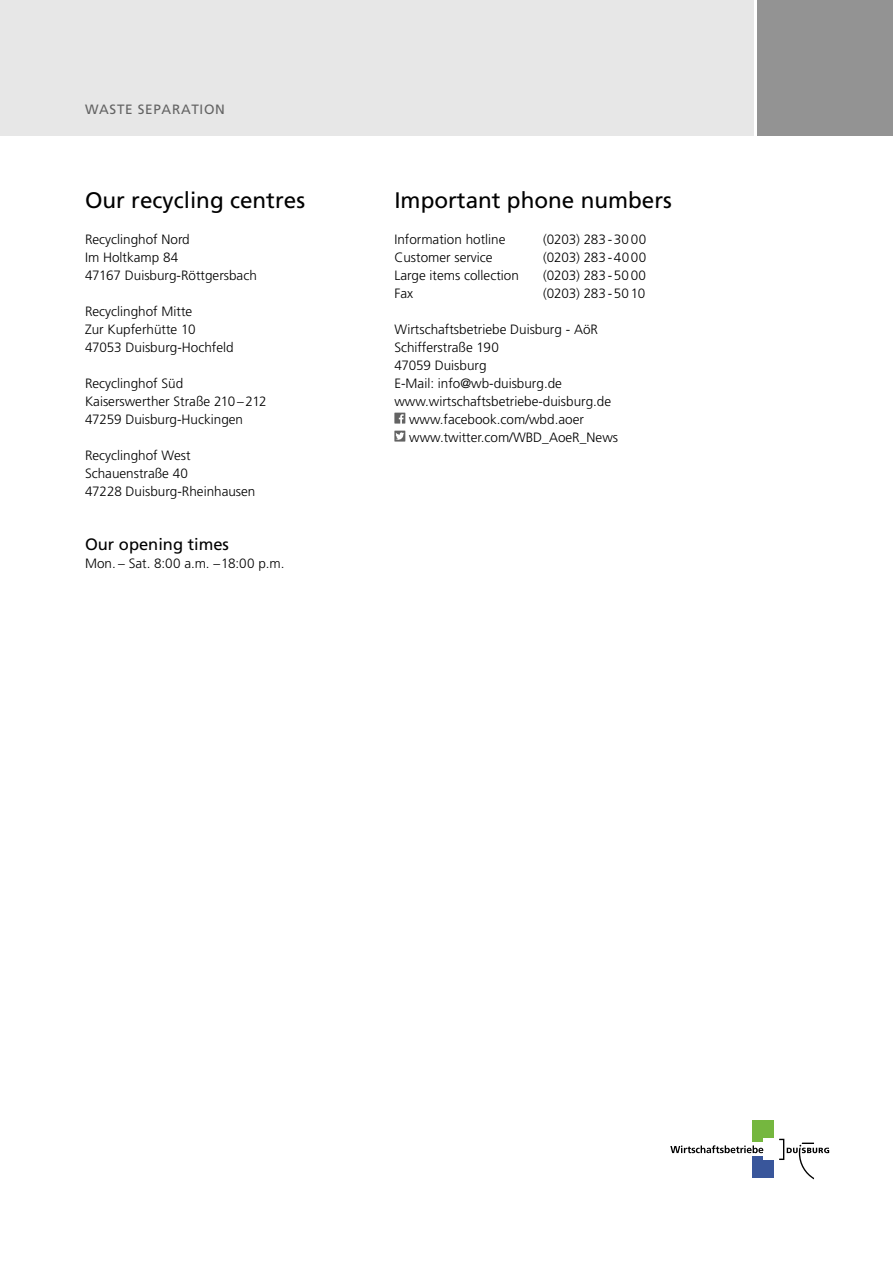
<style>
.page{position:relative;width:893px;height:1263px;background:#fff}
.page>*{position:absolute;margin:0;border:0;box-sizing:border-box;transform-origin:0 0}
.t1{font:22.5px "Frutiger";color:#000}
.t2{font:16.5px "Frutiger";color:#000}
.t3{font:300 13.5px/18px "Frutiger";color:#000}
.t4{font:13.5px "Frutiger";letter-spacing:.05em;color:#636363}
</style>
<div class="page">
<div style="left:0;top:0;width:753px;height:136px;background:#e7e7e7"></div>
<div style="left:757px;top:0;width:136px;height:136px;background:#939393"></div>
<svg style="left:394px;top:413px;width:11px;height:11px"></svg>
<svg style="left:394px;top:431px;width:11px;height:11px"></svg>
<div style="left:752px;top:1121px;width:22px;height:21px;background:#75b73f"></div>
<div style="left:752px;top:1157px;width:22px;height:21px;background:#39569b"></div>
<div style="left:763px;top:1139px;width:21px;height:21px;background:#fff"></div>
<svg style="left:779px;top:1139px;width:50px;height:40px"></svg>
<svg style="left:670px;top:1145px;width:93px;height:8px"></svg>
<p class="t4" style="left:85px;top:102px;width:141px">WASTE SEPARATION</p>
<h1 class="t1" style="left:85px;top:186px;width:222px">Our recycling centres</h1>
<p class="t3" style="left:85px;top:230px;width:173px">Recyclinghof Nord<br>Im Holtkamp 84<br>47167 Duisburg-Röttgersbach</p>
<p class="t3" style="left:85px;top:302px;width:150px">Recyclinghof Mitte<br>Zur Kupferhütte 10<br>47053 Duisburg-Hochfeld</p>
<p class="t3" style="left:85px;top:374px;width:183px">Recyclinghof Süd<br>Kaiserswerther Straße 210–212<br>47259 Duisburg-Huckingen</p>
<p class="t3" style="left:85px;top:446px;width:172px">Recyclinghof West<br>Schauenstraße 40<br>47228 Duisburg-Rheinhausen</p>
<p class="t2" style="left:85px;top:534px;width:145px">Our opening times</p>
<p class="t3" style="left:85px;top:554px;width:201px">Mon. – Sat. 8:00 a.m. –18:00 p.m.</p>
<h1 class="t1" style="left:394px;top:186px;width:279px">Important phone numbers</h1>
<p class="t3" style="left:394px;top:230px;width:113px">Information hotline</p>
<p class="t3" style="left:543px;top:230px;width:104px">(0203) 283-3000</p>
<p class="t3" style="left:394px;top:248px;width:100px">Customer service</p>
<p class="t3" style="left:543px;top:248px;width:105px">(0203) 283-4000</p>
<p class="t3" style="left:394px;top:266px;width:126px">Large items collection</p>
<p class="t3" style="left:543px;top:266px;width:104px">(0203) 283-5000</p>
<p class="t3" style="left:394px;top:284px;width:20px">Fax</p>
<p class="t3" style="left:543px;top:284px;width:103px">(0203) 283-5010</p>
<p class="t3" style="left:394px;top:320px;width:205px">Wirtschaftsbetriebe Duisburg - AöR</p>
<p class="t3" style="left:394px;top:338px;width:106px">Schifferstraße 190</p>
<p class="t3" style="left:394px;top:356px;width:94px">47059 Duisburg</p>
<p class="t3" style="left:394px;top:374px;width:169px">E-Mail: info@wb-duisburg.de</p>
<p class="t3" style="left:394px;top:392px;width:218px">www.wirtschaftsbetriebe-duisburg.de</p>
<p class="t3" style="left:409px;top:410px;width:176px">www.facebook.com/wbd.aoer</p>
<p class="t3" style="left:409px;top:428px;width:210px">www.twitter.com/WBD_AoeR_News</p>
</div>
